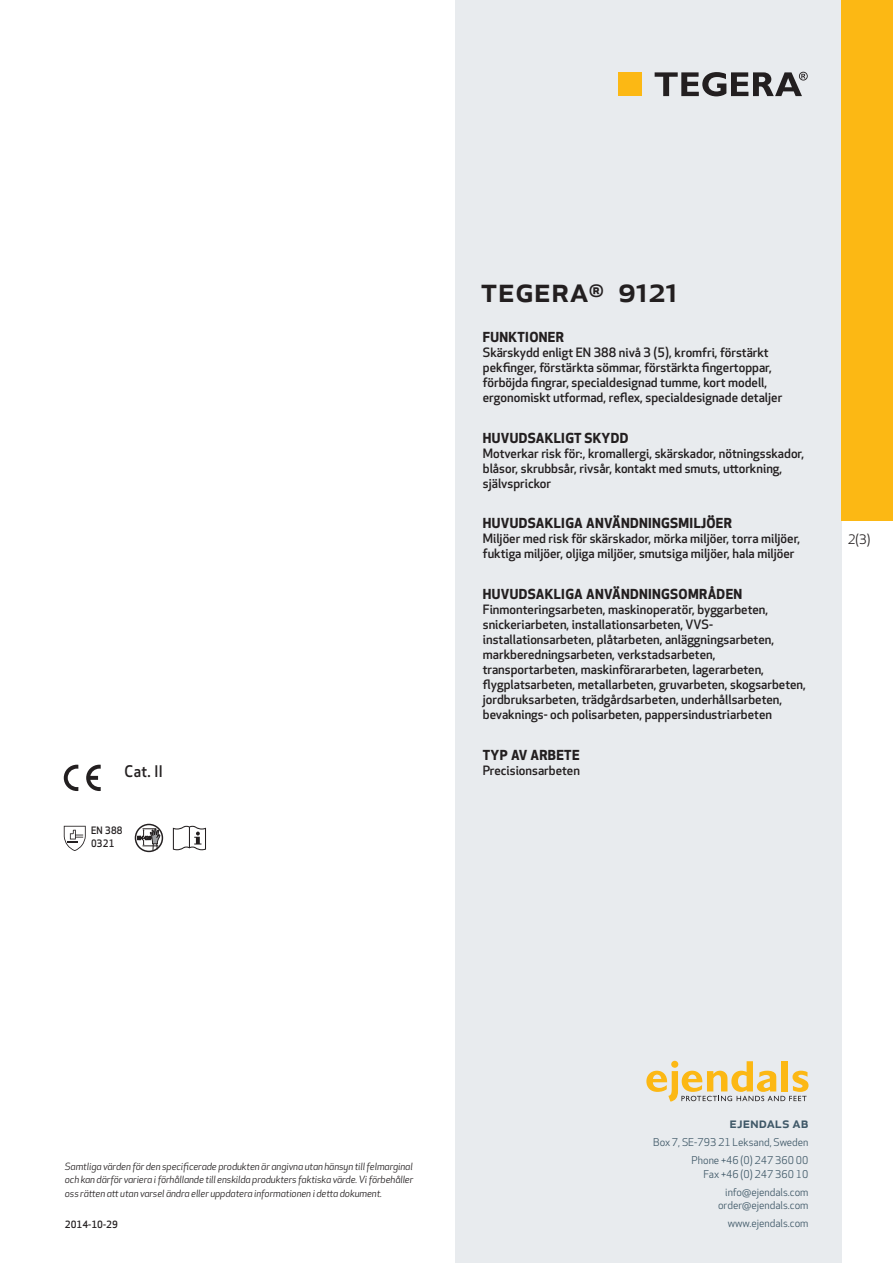
<style>
.page{position:relative;width:893px;height:1263px;background:#fff}
.page>*{position:absolute;margin:0;border:0;box-sizing:border-box;transform-origin:0 0}
.prodname{font:500 34.5px "Apex New";color:#231f20}
.Artikel{font:500 15.6px "Apex New";color:#231f20;scale:.95 1}
.t1{font:500 15px "Apex New";color:#405968}
.Funktion_body{font:700 13.5px "Apex New";letter-spacing:.025em;color:#231f20}
.t2{font:12.75px "Apex New";color:#231f20}
.Funktion_body-2{font:500 12.6px/15px "Apex New";color:#231f20}
.t3{font:10.5px/18px "Apex New";color:#405968;text-align:right}
.Artikel-2{font:500 10.05px/13.2px "Apex New";letter-spacing:.025em;color:#231f20;scale:.95 1}
.t4{font:italic 9.75px/13.5px "Apex New";letter-spacing:-.01em;color:#231f20;text-align:justify}
.Sidfot_datum{font:500 9.75px "Apex New";color:#231f20}
</style>
<div class="page">
<div style="left:455px;top:0;width:387px;height:1263px;background:#e8ebee"></div>
<svg style="left:646px;top:1061px;width:162px;height:40px"></svg>
<div style="left:842px;top:0;width:51px;height:520px;background:#fcb814"></div>
<div style="left:618px;top:72px;width:24px;height:24px;background:#fcb814"></div>
<svg style="left:655px;top:72px;width:153px;height:24px"></svg>
<svg style="left:86px;top:765px;width:15px;height:26px"></svg>
<svg style="left:64px;top:765px;width:14px;height:26px"></svg>
<svg style="left:64px;top:826px;width:22px;height:25px"></svg>
<svg style="left:138px;top:824px;width:22px;height:26px"></svg>
<div style="left:135px;top:824px;width:28px;height:28px;border:1px solid #231f20;border-radius:50%"></div>
<svg style="left:173px;top:826px;width:33px;height:24px"></svg>
<p class="prodname" style="left:480px;top:266px;width:199px">TEGERA<sup>®</sup> 9121</p>
<p class="Funktion_body" style="left:483px;top:327px;width:83px">FUNKTIONER</p>
<p class="Funktion_body-2" style="left:483px;top:345px;width:301px">Skärskydd enligt EN 388 nivå 3 (5), kromfri, förstärkt pekfinger, förstärkta sömmar, förstärkta fingertoppar, förböjda fingrar, specialdesignad tumme, kort modell, ergonomiskt utformad, reflex, specialdesignade detaljer</p>
<p class="Funktion_body" style="left:483px;top:428px;width:147px">HUVUDSAKLIGT SKYDD</p>
<p class="Funktion_body-2" style="left:483px;top:445px;width:323px">Motverkar risk för:, kromallergi, skärskador, nötningsskador, blåsor, skrubbsår, rivsår, kontakt med smuts, uttorkning, självsprickor</p>
<p class="Funktion_body" style="left:483px;top:513px;width:251px">HUVUDSAKLIGA ANVÄNDNINGSMILJÖER</p>
<p class="Funktion_body-2" style="left:483px;top:531px;width:319px">Miljöer med risk för skärskador, mörka miljöer, torra miljöer, fuktiga miljöer, oljiga miljöer, smutsiga miljöer, hala miljöer</p>
<p class="Funktion_body" style="left:483px;top:584px;width:261px">HUVUDSAKLIGA ANVÄNDNINGSOMRÅDEN</p>
<p class="Funktion_body-2" style="left:483px;top:601px;width:325px">Finmonteringsarbeten, maskinoperatör, byggarbeten, snickeriarbeten, installationsarbeten, VVS&shy;installationsarbeten, plåtarbeten, anläggningsarbeten, markberedningsarbeten, verkstadsarbeten, transportarbeten, maskinförararbeten, lagerarbeten, flygplatsarbeten, metallarbeten, gruvarbeten, skogsarbeten, jordbruksarbeten, trädgårdsarbeten, underhållsarbeten, bevaknings- och polisarbeten, pappersindustriarbeten</p>
<p class="Funktion_body" style="left:483px;top:745px;width:98px">TYP AV ARBETE</p>
<p class="Artikel" style="left:125px;top:761px;width:42px">Cat. II</p>
<p class="Funktion_body-2" style="left:483px;top:762px;width:99px">Precisionsarbeten</p>
<p class="Artikel-2" style="left:91px;top:823px;width:35px">EN 388<br>0321</p>
<p class="t2" style="left:848px;top:531px;width:24px">2(3)</p>
<p class="t4" style="left:65px;top:1159px;width:350px">Samtliga värden för den specificerade produkten är angivna utan hänsyn till felmarginal och kan därför variera i förhållande till enskilda produkters faktiska värde. Vi förbehåller oss rätten att utan varsel ändra eller uppdatera informationen i detta dokument.</p>
<p class="Sidfot_datum" style="left:65px;top:1218px;width:54px">2014-10-29</p>
<p class="t1" style="left:729px;top:1113px;width:80px">ejendals ab</p>
<p class="t3" style="left:653px;top:1133px;width:157px">Box 7, SE-793 21 Leksand, Sweden<br>Phone +46 (0) 247 360 00</p>
<p class="t3" style="left:703px;top:1165px;width:107px">Fax +46 (0) 247 360 10 info@ejendals.com</p>
<p class="t3" style="left:718px;top:1196px;width:92px">order@ejendals.com</p>
<p class="t3" style="left:728px;top:1215px;width:82px">www.ejendals.com</p>
</div>
